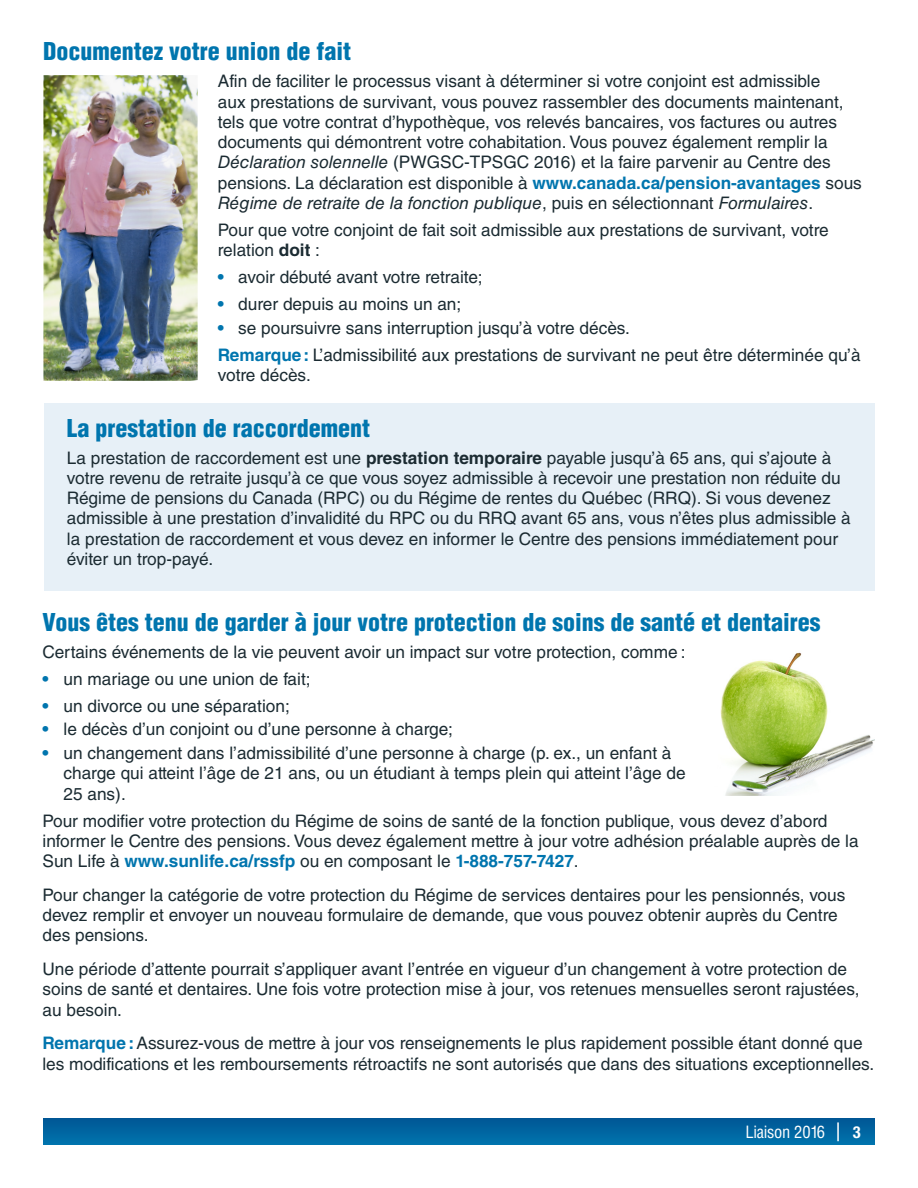
<style>
.page{position:relative;width:918px;height:1188px;background:#fff}
.page>*{position:absolute;margin:0;border:0;box-sizing:border-box;transform-origin:0 0}
.Titles_2{font:900 condensed 24px "Helvetica LT Std";color:#0075ae}
.Body_2{font:17.25px/20.2px "Helvetica LT Std";color:#1b2b32}
.Bullets_less_spacing{font:17.25px/20.2px "Helvetica LT Std";color:#1b2b32}
.t1{font:condensed 16.5px "Helvetica LT Std";letter-spacing:-.02em;color:#fff}
.t2{font:700 condensed 16.5px "Helvetica Neue LT Std";color:#fff}
.s1{font-style:italic}
.s2{font-weight:700;color:#0075ae}
.s3{font-weight:700}
</style>
<div class="page">
<div style="left:43px;top:1119px;width:832px;height:26px;background:linear-gradient(to right,#0066a2,#0067a2)"></div>
<svg style="left:837px;top:1122px;width:2px;height:19px"></svg>
<div style="left:44px;top:404px;width:830px;height:187px;background:#e7f0f7"></div>
<img style="left:43px;top:75px;width:155px;height:306px">
<img style="left:720px;top:652px;width:154px;height:143px">
<p class="Titles_2" style="left:43px;top:36px;width:309px">Documentez votre union de fait</p>
<p class="Body_2" style="left:218px;top:71px;width:646px">Afin de faciliter le processus visant à déterminer si votre conjoint est admissible<br>aux prestations de survivant, vous pouvez rassembler des documents maintenant, tels que votre contrat d’hypothèque, vos relevés bancaires, vos factures ou autres documents qui démontrent votre cohabitation. Vous pouvez également remplir la <span class="s1">Déclaration solennelle</span> (PWGSC-TPSGC 2016) et la faire parvenir au Centre des pensions. La déclaration est disponible à <span class="s2">www.canada.ca/pension-avantages</span> sous <span class="s1">Régime de retraite de la fonction publique</span>, puis en sélectionnant <span class="s1">Formulaires</span>.</p>
<p class="Body_2" style="left:218px;top:220px;width:612px">Pour que votre conjoint de fait soit admissible aux prestations de survivant, votre relation <span class="s3">doit</span> :</p>
<p class="Body_2" style="left:218px;top:267px;width:266px"><span class="s2">•</span> avoir débuté avant votre retraite;</p>
<p class="Bullets_less_spacing" style="left:218px;top:294px;width:245px"><span class="s2">•</span> durer depuis au moins un an;</p>
<p class="Bullets_less_spacing" style="left:218px;top:318px;width:414px"><span class="s2">•</span> se poursuivre sans interruption jusqu’à votre décès.</p>
<p class="Bullets_less_spacing" style="left:218px;top:345px;width:644px"><span class="s2">Remarque:</span> L’admissibilité aux prestations de survivant ne peut être déterminée qu’à votre décès.</p>
<p class="Titles_2" style="left:67px;top:413px;width:305px">La prestation de raccordement</p>
<p class="Body_2" style="left:67px;top:447px;width:785px">La prestation de raccordement est une <span class="s3">prestation temporaire</span> payable jusqu’à 65 ans, qui s’ajoute à votre revenu de retraite jusqu’à ce que vous soyez admissible à recevoir une prestation non réduite du Régime de pensions du Canada (RPC) ou du Régime de rentes du Québec (RRQ). Si vous devenez admissible à une prestation d’invalidité du RPC ou du RRQ avant 65 ans, vous n’êtes plus admissible à la prestation de raccordement et vous devez en informer le Centre des pensions immédiatement pour éviter un trop-payé.</p>
<p class="Titles_2" style="left:43px;top:607px;width:780px">Vous êtes tenu de garder à jour votre protection de soins de santé et dentaires</p>
<p class="Body_2" style="left:43px;top:641px;width:645px">Certains événements de la vie peuvent avoir un impact sur votre protection, comme :</p>
<p class="Body_2" style="left:43px;top:668px;width:270px"><span class="s2">•</span> un mariage ou une union de fait;</p>
<p class="Body_2" style="left:43px;top:695px;width:249px"><span class="s2">•</span> un divorce ou une séparation;</p>
<p class="Body_2" style="left:43px;top:719px;width:412px"><span class="s2">•</span> le décès d’un conjoint ou d’une personne à charge;</p>
<p class="Body_2" style="left:64px;top:743px;width:624px;text-indent:-21px"><span class="s2">•</span> un changement dans l’admissibilité d’une personne à charge (p. ex., un enfant à charge qui atteint l’âge de 21 ans, ou un étudiant à temps plein qui atteint l’âge de<br>25 ans).</p>
<p class="Body_2" style="left:43px;top:810px;width:818px">Pour modifier votre protection du Régime de soins de santé de la fonction publique, vous devez d’abord informer le Centre des pensions. Vous devez également mettre à jour votre adhésion préalable auprès de la<br>Sun Life à <span class="s2">www.sunlife.ca/rssfp</span> ou en composant le <span class="s2">1-888-757-7427</span>.</p>
<p class="Body_2" style="left:43px;top:885px;width:804px">Pour changer la catégorie de votre protection du Régime de services dentaires pour les pensionnés, vous devez remplir et envoyer un nouveau formulaire de demande, que vous pouvez obtenir auprès du Centre des pensions.</p>
<p class="Body_2" style="left:43px;top:959px;width:819px">Une période d’attente pourrait s’appliquer avant l’entrée en vigueur d’un changement à votre protection de soins de santé et dentaires. Une fois votre protection mise à jour, vos retenues mensuelles seront rajustées, au besoin.</p>
<p class="Body_2" style="left:43px;top:1033px;width:833px"><span class="s2">Remarque :</span>Assurez-vous de mettre à jour vos renseignements le plus rapidement possible étant donné que les modifications et les remboursements rétroactifs ne sont autorisés que dans des situations exceptionnelles.</p>
<p class="t1" style="left:746px;top:1122px;width:81px">Liaison 2016</p>
<p class="t2" style="left:853px;top:1122px;width:9px">3</p>
</div>
